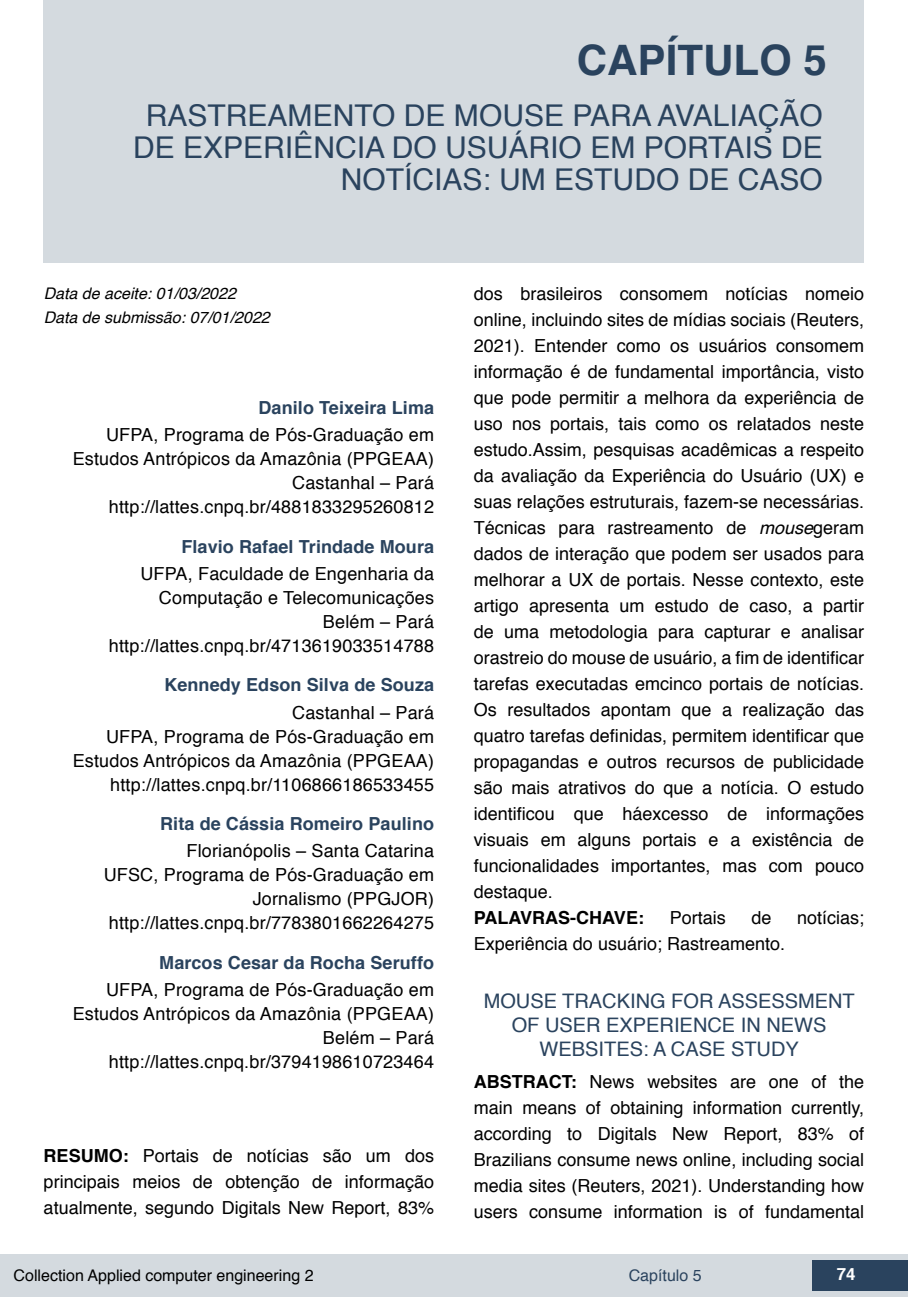
<style>
.page{position:relative;width:908px;height:1304px;background:#fff}
.page>*{position:absolute;margin:0;border:0;box-sizing:border-box;transform-origin:0 0}
.capítulos{font:700 42px "Helvetica";color:#2a435e}
.nome_artigos{font:30px/32px "Helvetica";color:#2a435e;text-align:right}
.título_Inglês{font:20px/24px "Helvetica";color:#2a435e;text-align:center}
.Resumos_e_PC_TXT{font:18px/26px "Helvetica";color:#000;text-align:justify}
.info_autores{font:18px/24px "Helvetica";letter-spacing:.01em;color:#000;text-align:right}
.nome_autores{font:700 18px "Helvetica";letter-spacing:.005em;color:#2a435e}
.Resumos_e_PC_TXT-2{font:700 18px "Helvetica";color:#000}
.t1{font:700 16.8px "Helvetica";color:#fff}
.data{font:italic 16px "Helvetica";color:#000}
.t2{font:16px "Helvetica";color:#000}
.t3{font:16px "Helvetica";color:#2a435e}
.s1{font-weight:700}
.s2{font-style:italic}
</style>
<div class="page">
<div style="left:0;top:1254px;width:906px;height:43px;background:#d4dadf"></div>
<div style="left:812px;top:1261px;width:95px;height:30px;background:#2a435e"></div>
<div style="left:44px;top:0;width:819px;height:263px;background:#d4dadf"></div>
<p class="capítulos" style="left:576px;top:26px;width:251px">CAPÍTULO 5</p>
<p class="nome_artigos" style="left:133px;top:101px;width:691px">RASTREAMENTO DE MOUSE PARA AVALIAÇÃO<br>DE EXPERIÊNCIA DO USUÁRIO EM PORTAIS DE<br>NOTÍCIAS: UM ESTUDO DE CASO</p>
<p class="data" style="left:44px;top:280px;width:194px">Data de aceite: 01/03/2022</p>
<p class="data" style="left:44px;top:304px;width:227px">Data de submissão: 07/01/2022</p>
<p class="nome_autores" style="left:258px;top:393px;width:177px">Danilo Teixeira Lima</p>
<p class="info_autores" style="left:73px;top:424px;width:363px">UFPA, Programa de Pós-Graduação em<br>Estudos Antrópicos da Amazônia (PPGEAA)</p>
<p class="info_autores" style="left:292px;top:471px;width:143px">Castanhal – Pará</p>
<p class="info_autores" style="left:109px;top:495px;width:326px">http://lattes.cnpq.br/4881833295260812</p>
<p class="nome_autores" style="left:181px;top:532px;width:254px">Flavio Rafael Trindade Moura</p>
<p class="info_autores" style="left:140px;top:562px;width:295px">UFPA, Faculdade de Engenharia da<br>Computação e Telecomunicações</p>
<p class="info_autores" style="left:323px;top:610px;width:113px">Belém – Pará</p>
<p class="info_autores" style="left:109px;top:634px;width:326px">http://lattes.cnpq.br/4713619033514788</p>
<p class="nome_autores" style="left:164px;top:670px;width:271px">Kennedy Edson Silva de Souza</p>
<p class="info_autores" style="left:292px;top:701px;width:143px">Castanhal – Pará</p>
<p class="info_autores" style="left:73px;top:725px;width:363px">UFPA, Programa de Pós-Graduação em<br>Estudos Antrópicos da Amazônia (PPGEAA)</p>
<p class="info_autores" style="left:110px;top:773px;width:325px">http://lattes.cnpq.br/1106866186533455</p>
<p class="nome_autores" style="left:160px;top:809px;width:275px">Rita de Cássia Romeiro Paulino</p>
<p class="info_autores" style="left:186px;top:839px;width:249px">Florianópolis – Santa Catarina</p>
<p class="info_autores" style="left:104px;top:863px;width:332px">UFSC, Programa de Pós-Graduação em<br>Jornalismo (PPGJOR)</p>
<p class="info_autores" style="left:109px;top:911px;width:326px">http://lattes.cnpq.br/7783801662264275</p>
<p class="nome_autores" style="left:159px;top:948px;width:276px">Marcos Cesar da Rocha Seruffo</p>
<p class="info_autores" style="left:73px;top:978px;width:363px">UFPA, Programa de Pós-Graduação em<br>Estudos Antrópicos da Amazônia (PPGEAA)</p>
<p class="info_autores" style="left:323px;top:1026px;width:113px">Belém – Pará</p>
<p class="info_autores" style="left:109px;top:1050px;width:326px">http://lattes.cnpq.br/3794198610723464</p>
<p class="Resumos_e_PC_TXT" style="left:44px;top:1143px;width:392px"><span class="s1">RESUMO:</span> Portais de notícias são um dos principais meios de obtenção de informação atualmente, segundo Digitals New Report, 83%</p>
<p class="Resumos_e_PC_TXT" style="left:473px;top:281px;width:392px">dos brasileiros consomem notícias nomeio online, incluindo sites de mídias sociais (Reuters, 2021). Entender como os usuários consomem informação é de fundamental importância, visto que pode permitir a melhora da experiência de uso nos portais, tais como os relatados neste estudo.Assim, pesquisas acadêmicas a respeito da avaliação da Experiência do Usuário (UX) e suas relações estruturais, fazem-se necessárias.<br>Técnicas para rastreamento de <span class="s2">mouse</span>geram dados de interação que podem ser usados para melhorar a UX de portais. Nesse contexto, este artigo apresenta um estudo de caso, a partir de uma metodologia para capturar e analisar orastreio do mouse de usuário, a fim de identificar tarefas executadas emcinco portais de notícias.<br>Os resultados apontam que a realização das quatro tarefas definidas, permitem identificar que propagandas e outros recursos de publicidade são mais atrativos do que a notícia. O estudo identificou que háexcesso de informações visuais em alguns portais e a existência de funcionalidades importantes, mas com pouco destaque.</p>
<p class="Resumos_e_PC_TXT-2" style="left:473px;top:903px;width:172px">PALAVRAS-CHAVE:</p>
<p class="Resumos_e_PC_TXT" style="left:669px;top:905px;width:58px">Portais</p>
<p class="Resumos_e_PC_TXT" style="left:751px;top:905px;width:22px">de</p>
<p class="Resumos_e_PC_TXT" style="left:796px;top:905px;width:69px">notícias;</p>
<p class="Resumos_e_PC_TXT" style="left:473px;top:931px;width:313px">Experiência do usuário; Rastreamento.</p>
<p class="título_Inglês" style="left:483px;top:990px;width:372px">MOUSE TRACKING FOR ASSESSMENT<br>OF USER EXPERIENCE IN NEWS<br>WEBSITES: A CASE STUDY</p>
<p class="Resumos_e_PC_TXT" style="left:473px;top:1069px;width:392px"><span class="s1">ABSTRACT:</span> News websites are one of the main means of obtaining information currently, according to Digitals New Report, 83% of Brazilians consume news online, including social media sites (Reuters, 2021). Understanding how users consume information is of fundamental</p>
<p class="t2" style="left:14px;top:1263px;width:301px">Collection Applied computer engineering 2</p>
<p class="t3" style="left:628px;top:1263px;width:74px">Capítulo 5</p>
<p class="t1" style="left:836px;top:1261px;width:20px">74</p>
</div>
